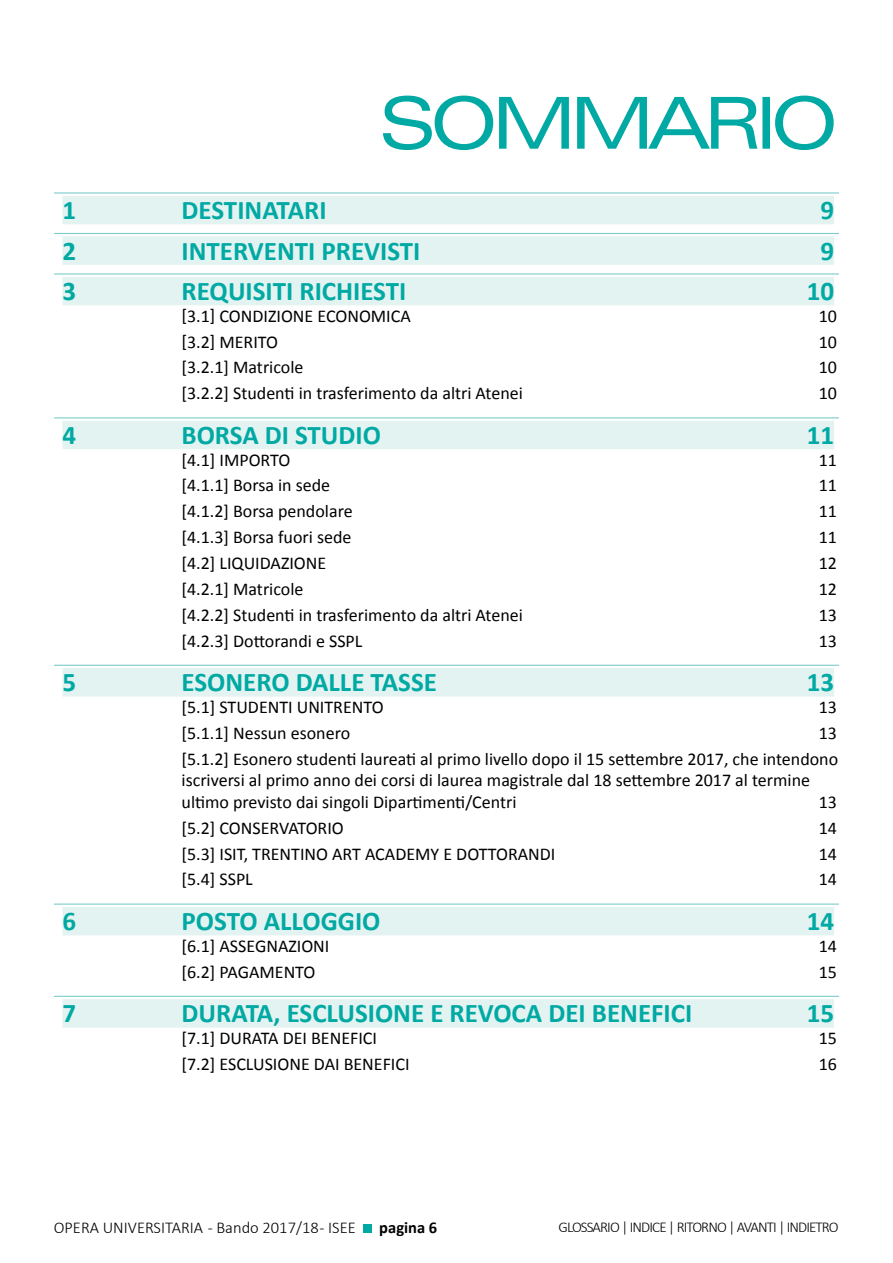
<style>
.page{position:relative;width:893px;height:1263px;background:#fff}
.page>*{position:absolute;margin:0;border:0;box-sizing:border-box;transform-origin:0 0}
.t1{font:expanded 72px "Univers";letter-spacing:-.1em;color:#00a9a3}
.t2{font:700 27px "Calibri";color:#00a9a3}
.t3{font:18px/25.8px "Calibri";color:#000;text-align:right}
.t4{font:300 16.5px "Calibri";color:#000}
.t5{font:700 16.5px "Calibri";color:#000}
.t6{font:300 15px "Calibri";letter-spacing:-.06em;color:#000}
</style>
<div class="page">
<div style="left:363px;top:1224px;width:9px;height:9px;background:#00a9a3"></div>
<hr style="left:54px;top:192px;width:785px;height:2px;background:#7acdcb">
<div style="left:63px;top:196px;width:771px;height:28px;background:#e3f3f1"></div>
<hr style="left:54px;top:233px;width:785px;height:1px;background:#7acdcb">
<div style="left:63px;top:236px;width:771px;height:29px;background:#e3f3f1"></div>
<hr style="left:54px;top:273px;width:785px;height:2px;background:#7acdcb">
<div style="left:63px;top:277px;width:771px;height:28px;background:#e3f3f1"></div>
<hr style="left:54px;top:417px;width:785px;height:1px;background:#7acdcb">
<div style="left:63px;top:421px;width:771px;height:28px;background:#e3f3f1"></div>
<hr style="left:54px;top:665px;width:785px;height:1px;background:#7acdcb">
<div style="left:63px;top:668px;width:771px;height:29px;background:#e3f3f1"></div>
<hr style="left:54px;top:903px;width:785px;height:2px;background:#7acdcb">
<div style="left:63px;top:907px;width:771px;height:28px;background:#e3f3f1"></div>
<hr style="left:54px;top:996px;width:785px;height:1px;background:#7acdcb">
<div style="left:63px;top:999px;width:771px;height:29px;background:#e3f3f1"></div>
<h1 class="t1" style="left:378px;top:80px;width:463px">SOMMARIO</h1>
<h2 class="t2" style="left:63px;top:193px;width:15px">1</h2>
<h2 class="t2" style="left:182px;top:193px;width:147px">DESTINATARI</h2>
<h2 class="t2" style="left:820px;top:193px;width:15px">9</h2>
<h2 class="t2" style="left:63px;top:233px;width:15px">2</h2>
<h2 class="t2" style="left:182px;top:233px;width:240px">INTERVENTI PREVISTI</h2>
<h2 class="t2" style="left:820px;top:233px;width:15px">9</h2>
<h2 class="t2" style="left:63px;top:274px;width:15px">3</h2>
<h2 class="t2" style="left:182px;top:274px;width:226px">REQUISITI RICHIESTI</h2>
<h2 class="t2" style="left:807px;top:274px;width:29px">10</h2>
<p class="t3" style="left:182px;top:303px;width:231px">[3.1] CONDIZIONE ECONOMICA</p>
<p class="t3" style="left:819px;top:303px;width:20px">10</p>
<p class="t3" style="left:182px;top:329px;width:98px">[3.2] MERITO</p>
<p class="t3" style="left:819px;top:329px;width:20px">10</p>
<p class="t3" style="left:182px;top:355px;width:123px">[3.2.1] Matricole</p>
<p class="t3" style="left:819px;top:355px;width:20px">10</p>
<p class="t3" style="left:182px;top:380px;width:343px">[3.2.2] Studenti in trasferimento da altri Atenei</p>
<p class="t3" style="left:819px;top:380px;width:20px">10</p>
<h2 class="t2" style="left:63px;top:418px;width:15px">4</h2>
<h2 class="t2" style="left:182px;top:418px;width:201px">BORSA DI STUDIO</h2>
<h2 class="t2" style="left:807px;top:418px;width:29px">11</h2>
<p class="t3" style="left:182px;top:447px;width:110px">[4.1] IMPORTO</p>
<p class="t3" style="left:819px;top:447px;width:20px">11</p>
<p class="t3" style="left:182px;top:473px;width:150px">[4.1.1] Borsa in sede</p>
<p class="t3" style="left:819px;top:473px;width:20px">11</p>
<p class="t3" style="left:182px;top:498px;width:173px">[4.1.2] Borsa pendolare</p>
<p class="t3" style="left:819px;top:498px;width:20px">11</p>
<p class="t3" style="left:182px;top:524px;width:171px">[4.1.3] Borsa fuori sede</p>
<p class="t3" style="left:819px;top:524px;width:20px">11</p>
<p class="t3" style="left:182px;top:550px;width:146px">[4.2] LIQUIDAZIONE</p>
<p class="t3" style="left:819px;top:550px;width:20px">12</p>
<p class="t3" style="left:182px;top:576px;width:123px">[4.2.1] Matricole</p>
<p class="t3" style="left:819px;top:576px;width:20px">12</p>
<p class="t3" style="left:182px;top:602px;width:343px">[4.2.2] Studenti in trasferimento da altri Atenei</p>
<p class="t3" style="left:819px;top:602px;width:20px">13</p>
<p class="t3" style="left:182px;top:628px;width:182px">[4.2.3] Dottorandi e SSPL</p>
<p class="t3" style="left:819px;top:628px;width:20px">13</p>
<h2 class="t2" style="left:63px;top:665px;width:15px">5</h2>
<h2 class="t2" style="left:182px;top:665px;width:257px">ESONERO DALLE TASSE</h2>
<h2 class="t2" style="left:807px;top:665px;width:29px">13</h2>
<p class="t3" style="left:182px;top:694px;width:204px">[5.1] STUDENTI UNITRENTO</p>
<p class="t3" style="left:819px;top:694px;width:20px">13</p>
<p class="t3" style="left:182px;top:720px;width:170px">[5.1.1] Nessun esonero</p>
<p class="t3" style="left:182px;top:720px;width:658px">13<br>[5.1.2] Esonero studenti laureati al primo livello dopo il 15 settembre 2017, che intendono</p>
<p class="t3" style="left:182px;top:769px;width:630px;line-height:21.6px;text-align:left">iscriversi al primo anno dei corsi di laurea magistrale dal 18 settembre 2017 al termine ultimo previsto dai singoli Dipartimenti/Centri</p>
<p class="t3" style="left:819px;top:789px;width:20px">13</p>
<p class="t3" style="left:182px;top:815px;width:164px">[5.2] CONSERVATORIO</p>
<p class="t3" style="left:819px;top:815px;width:20px">14</p>
<p class="t3" style="left:182px;top:841px;width:375px">[5.3] ISIT, TRENTINO ART ACADEMY E DOTTORANDI</p>
<p class="t3" style="left:819px;top:841px;width:20px">14</p>
<p class="t3" style="left:182px;top:866px;width:73px">[5.4] SSPL</p>
<p class="t3" style="left:819px;top:866px;width:20px">14</p>
<h2 class="t2" style="left:63px;top:904px;width:15px">6</h2>
<h2 class="t2" style="left:182px;top:904px;width:200px">POSTO ALLOGGIO</h2>
<h2 class="t2" style="left:807px;top:904px;width:29px">14</h2>
<p class="t3" style="left:182px;top:933px;width:149px">[6.1] ASSEGNAZIONI</p>
<p class="t3" style="left:819px;top:933px;width:20px">14</p>
<p class="t3" style="left:182px;top:959px;width:135px">[6.2] PAGAMENTO</p>
<p class="t3" style="left:819px;top:959px;width:20px">15</p>
<h2 class="t2" style="left:63px;top:996px;width:15px">7</h2>
<h2 class="t2" style="left:182px;top:996px;width:512px">DURATA, ESCLUSIONE E REVOCA DEI BENEFICI</h2>
<h2 class="t2" style="left:807px;top:996px;width:29px">15</h2>
<p class="t3" style="left:182px;top:1025px;width:197px">[7.1] DURATA DEI BENEFICI</p>
<p class="t3" style="left:819px;top:1025px;width:20px">15</p>
<p class="t3" style="left:182px;top:1051px;width:230px">[7.2] ESCLUSIONE DAI BENEFICI</p>
<p class="t3" style="left:819px;top:1051px;width:20px">16</p>
<p class="t4" style="left:54px;top:1217px;width:304px">OPERA UNIVERSITARIA - Bando 2017/18 - ISEE</p>
<p class="t5" style="left:379px;top:1217px;width:59px">pagina 6</p>
<p class="t6" style="left:558px;top:1217px;width:282px">GLOSSARIO | INDICE | RITORNO | AVANTI | INDIETRO</p>
</div>
